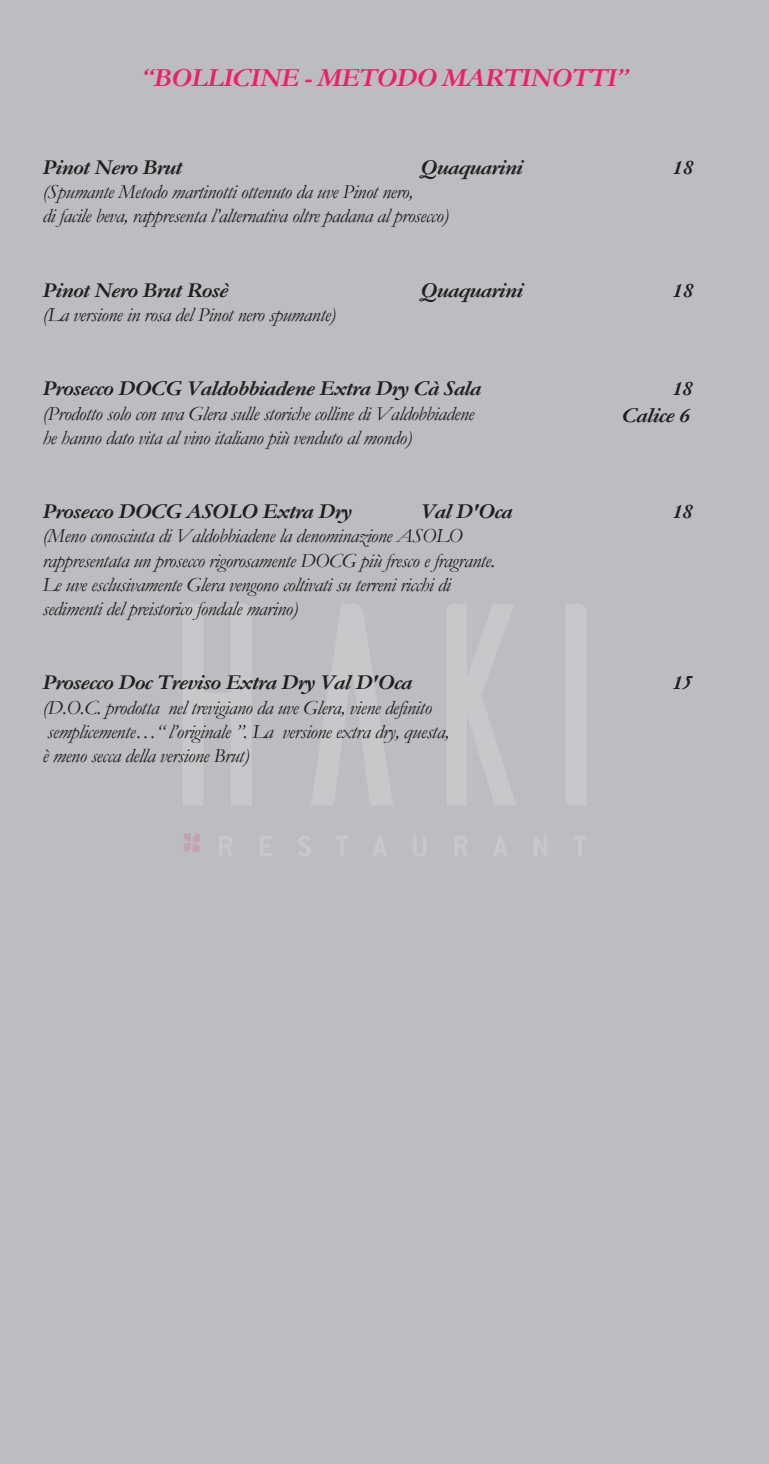
<style>
.page{position:relative;width:769px;height:1464px;background:#fff}
.page>*{position:absolute;margin:0;border:0;box-sizing:border-box;transform-origin:0 0}
.t1{font:italic 700 26.78px "Garamond";letter-spacing:-.025em;color:#ed1f6d;scale:1.04 1}
.t2{font:italic 700 21.88px "Garamond";letter-spacing:-.025em;color:#231f20;scale:1.04 1}
.t3{font:italic 20.12px/24.2px "Garamond";letter-spacing:-.025em;color:#231f20;scale:1.04 1}
</style>
<div class="page">
<div style="left:0;top:0;width:769px;height:1463px;background:#bcbdc0"></div>
<svg style="left:183px;top:603px;width:403px;height:202px;background:#bfc0c3"></svg>
<svg style="left:219px;top:835px;width:367px;height:21px;background:#bebfc1"></svg>
<svg style="left:184px;top:833px;width:16px;height:18px"></svg>
<h1 class="t1" style="left:142px;top:58px;width:470px">“BOLLICINE - METODO MARTINOTTI”</h1>
<p class="t2" style="left:42px;top:152px;width:136px">Pinot Nero Brut</p>
<p class="t2" style="left:420px;top:152px;width:100px">Quaquarini</p>
<p class="t2" style="left:672px;top:152px;width:22px">18</p>
<p class="t3" style="left:42px;top:179px;width:392px">(Spumante Metodo martinotti ottenuto da uve Pinot nero,<br>di facile beva, rappresenta l’alternativa oltre padana al prosecco)</p>
<p class="t2" style="left:42px;top:275px;width:180px">Pinot Nero Brut Rosè</p>
<p class="t2" style="left:420px;top:275px;width:100px">Quaquarini</p>
<p class="t2" style="left:672px;top:275px;width:22px">18</p>
<p class="t3" style="left:42px;top:302px;width:284px">(La versione in rosa del Pinot nero spumante)</p>
<p class="t2" style="left:42px;top:373px;width:424px">Prosecco DOCG Valdobbiadene Extra Dry Cà Sala</p>
<p class="t2" style="left:672px;top:373px;width:21px">18</p>
<p class="t3" style="left:42px;top:401px;width:417px">(Prodotto solo con uva Glera sulle storiche colline di Valdobbiadene he hanno dato vita al vino italiano più venduto al mondo)</p>
<p class="t2" style="left:622px;top:400px;width:67px">Calice 6</p>
<p class="t2" style="left:42px;top:496px;width:299px">Prosecco DOCG ASOLO Extra Dry</p>
<p class="t2" style="left:420px;top:496px;width:90px">Val D'Oca</p>
<p class="t2" style="left:672px;top:496px;width:21px">18</p>
<p class="t3" style="left:42px;top:523px;width:437px">(Meno conosciuta di Valdobbiadene la denominazione ASOLO rappresentata un prosecco rigorosamente DOCG più fresco e fragrante.<br>Le uve esclusivamente Glera vengono coltivati su terreni ricchi di sedimenti del preistorico fondale marino)</p>
<p class="t2" style="left:42px;top:667px;width:357px">Prosecco Doc Treviso Extra Dry Val D'Oca</p>
<p class="t2" style="left:672px;top:667px;width:21px">15</p>
<p class="t3" style="left:42px;top:694px;width:393px">(D.O.C. prodotta nel trevigiano da uve Glera, viene definito semplicemente…“ l’originale ”. La versione extra dry, questa, è meno secca della versione Brut)</p>
</div>
